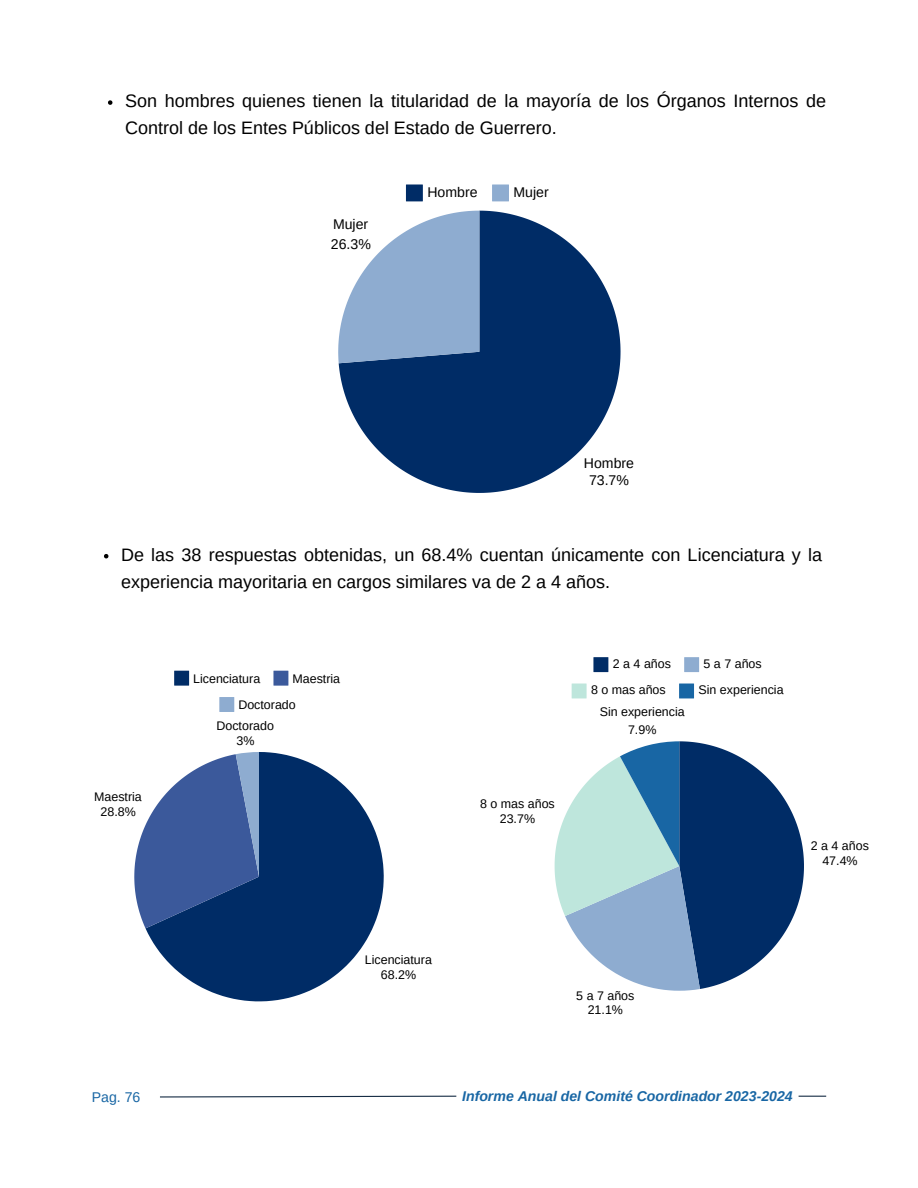
<style>
.page{position:relative;width:918px;height:1188px;background:#fff}
.page>*{position:absolute;margin:0;border:0;box-sizing:border-box;transform-origin:0 0}
.t1{font:18px/27px "Arimo";color:#000}
.t2{font:italic 700 14.1px "Arimo";color:#1866a4}
.t3{font:14.1px/16.6px "Arimo";color:#000;text-align:center}
.t4{font:14.1px "Arimo";color:#1866a4}
.t5{font:12.45px/14.7px "Arimo";color:#000;text-align:center}
</style>
<div class="page">
<svg style="left:160px;top:1095px;width:297px;height:3px"></svg>
<svg style="left:799px;top:1096px;width:27px;height:1px"></svg>
<svg style="left:108px;top:100px;width:4px;height:5px"></svg>
<svg style="left:104px;top:554px;width:4px;height:4px"></svg>
<svg style="left:174px;top:671px;width:15px;height:15px"></svg>
<svg style="left:273px;top:671px;width:15px;height:15px"></svg>
<svg style="left:219px;top:697px;width:15px;height:15px"></svg>
<svg style="left:146px;top:752px;width:238px;height:249px;fill:#002c66"></svg>
<svg style="left:134px;top:752px;width:125px;height:176px"></svg>
<svg style="left:593px;top:657px;width:15px;height:15px"></svg>
<svg style="left:684px;top:657px;width:15px;height:15px"></svg>
<svg style="left:572px;top:684px;width:15px;height:14px"></svg>
<svg style="left:679px;top:684px;width:15px;height:14px"></svg>
<svg style="left:555px;top:741px;width:249px;height:250px"></svg>
<svg style="left:406px;top:184px;width:17px;height:17px"></svg>
<svg style="left:492px;top:184px;width:17px;height:17px"></svg>
<svg style="left:339px;top:211px;width:282px;height:282px;fill:#002c66"></svg>
<svg style="left:338px;top:211px;width:141px;height:152px"></svg>
<h2 class="t1" style="left:125px;top:87px;width:703px">Son hombres quienes tienen la titularidad de la mayoría de los Órganos Internos de<br>Control de los Entes Públicos del Estado de Guerrero.</h2>
<p class="t3" style="left:331px;top:214px;width:41px;line-height:20px;text-align:left">Mujer<br>26.3%</p>
<p class="t3" style="left:427px;top:183px;width:52px">Hombre</p>
<p class="t3" style="left:514px;top:183px;width:37px">Mujer</p>
<p class="t3" style="left:584px;top:455px;width:52px">Hombre<br>73.7%</p>
<p class="t1" style="left:121px;top:541px;width:703px">De las 38 respuestas obtenidas, un 68.4% cuentan únicamente con Licenciatura y la experiencia mayoritaria en cargos similares va de 2 a 4 años.</p>
<p class="t5" style="left:94px;top:790px;width:49px">Maestria<br>28.8%</p>
<p class="t5" style="left:193px;top:671px;width:69px">Licenciatura</p>
<p class="t5" style="left:238px;top:665px;width:103px;line-height:26.4px;text-align:left;text-indent:54px">Maestria<br>Doctorado</p>
<p class="t5" style="left:217px;top:718px;width:59px">Doctorado<br>3%</p>
<p class="t5" style="left:480px;top:796px;width:76px">8 o mas años<br>23.7%</p>
<p class="t5" style="left:613px;top:656px;width:60px">2 a 4 años</p>
<p class="t5" style="left:704px;top:656px;width:60px">5 a 7 años</p>
<p class="t5" style="left:591px;top:683px;width:76px">8 o mas años</p>
<p class="t5" style="left:699px;top:683px;width:87px">Sin experiencia</p>
<p class="t5" style="left:600px;top:703px;width:87px;line-height:17.5px">Sin experiencia<br>7.9%</p>
<p class="t5" style="left:811px;top:838px;width:60px">2 a 4 años<br>47.4%</p>
<p class="t5" style="left:365px;top:952px;width:69px">Licenciatura<br>68.2%</p>
<p class="t5" style="left:576px;top:988px;width:60px">5 a 7 años<br>21.1%</p>
<p class="t4" style="left:92px;top:1089px;width:50px">Pag. 76</p>
<p class="t2" style="left:462px;top:1088px;width:332px">Informe Anual del Comité Coordinador 2023-2024</p>
</div>
